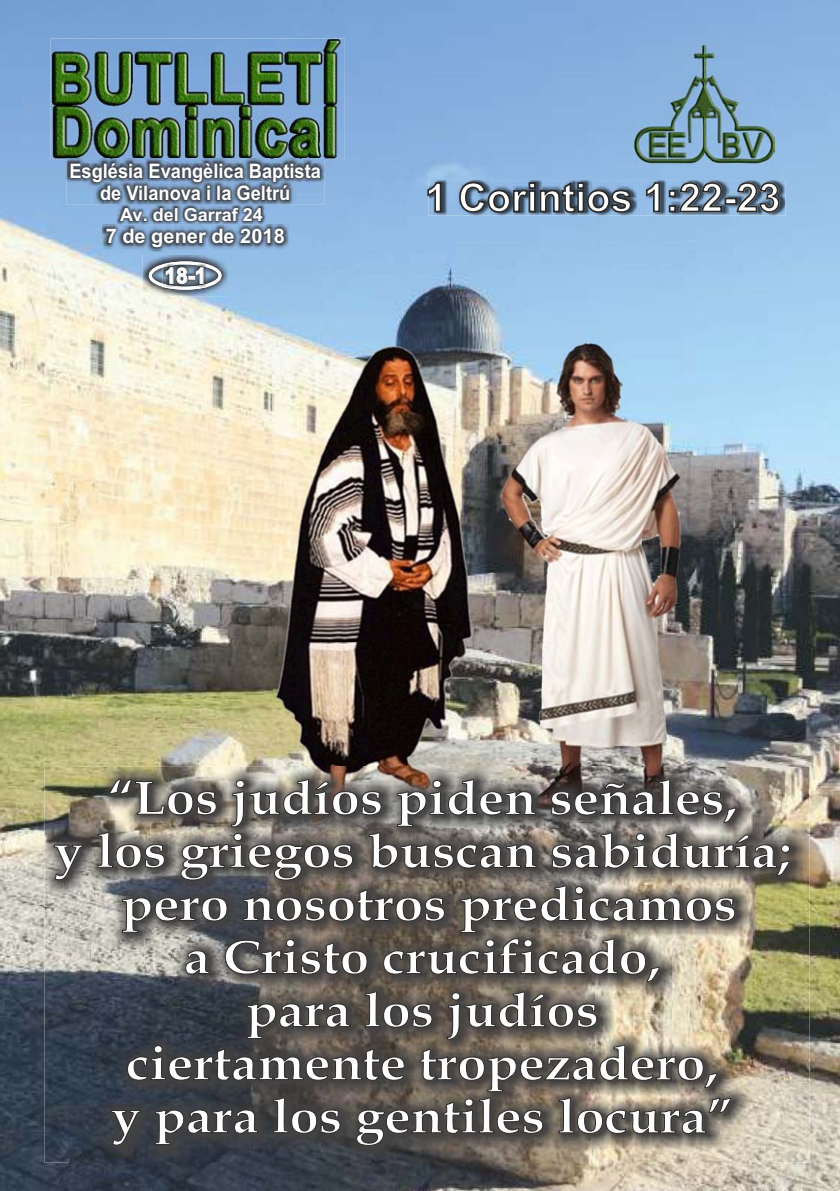
<style>
.page{position:relative;width:840px;height:1191px;background:#fff}
.page>*{position:absolute;margin:0;border:0;box-sizing:border-box;transform-origin:0 0}
.t1{font:700 48px/53px "Book Antiqua";color:#fefefe;text-align:center;scale:1.09 1}
.t2{font:700 39.8px "Arial";color:#fefefe}
.t3{font:700 21.4px "Arial";color:#fefefe}
.t4{font:700 20px/22.4px "Arial";color:#fefefe;text-align:center;scale:.91 1}
.t5{font:700 20px "Arial";color:#fefefe}
.t6{font:700 18px "Arial";color:#fefefe}
</style>
<div class="page">
<img style="left:0;top:0;width:839px;height:69px">
<img style="left:0;top:69px;width:69px;height:1122px">
<img style="left:280px;top:69px;width:419px;height:280px">
<img style="left:770px;top:69px;width:69px;height:1122px">
<img style="left:69px;top:205px;width:211px;height:562px">
<img style="left:699px;top:163px;width:71px;height:524px">
<img style="left:483px;top:349px;width:5px;height:338px">
<img style="left:69px;top:1162px;width:28px;height:29px">
<img style="left:272px;top:333px;width:211px;height:354px">
<img style="left:488px;top:316px;width:229px;height:371px">
<img style="left:142px;top:255px;width:86px;height:41px">
<svg style="left:149px;top:261px;width:72px;height:29px"></svg>
<img style="left:102px;top:225px;width:186px;height:27px">
<img style="left:117px;top:205px;width:149px;height:19px">
<img style="left:66px;top:160px;width:258px;height:45px">
<img style="left:71px;top:163px;width:250px;height:19px">
<img style="left:428px;top:180px;width:357px;height:36px">
<svg style="left:426px;top:181px;width:16px;height:32px"></svg>
<svg style="left:458px;top:181px;width:71px;height:33px;background:#546980"></svg>
<div style="left:528px;top:182px;width:7px;height:7px;border:2px solid #2b2a29"></div>
<div style="left:528px;top:190px;width:7px;height:22px;border:2px solid #2b2a29"></div>
<svg style="left:538px;top:181px;width:38px;height:33px"></svg>
<div style="left:577px;top:182px;width:7px;height:7px;border:2px solid #2b2a29"></div>
<div style="left:577px;top:190px;width:7px;height:22px;border:2px solid #2b2a29"></div>
<svg style="left:585px;top:189px;width:47px;height:25px"></svg>
<svg style="left:645px;top:182px;width:14px;height:30px"></svg>
<div style="left:668px;top:190px;width:7px;height:7px;border:2px solid #2b2a29"></div>
<div style="left:668px;top:205px;width:7px;height:7px;border:2px solid #2b2a29"></div>
<svg style="left:678px;top:182px;width:43px;height:30px"></svg>
<div style="left:724px;top:198px;width:12px;height:7px;border:2px solid #2b2a29"></div>
<svg style="left:736px;top:182px;width:43px;height:31px"></svg>
<img style="left:44px;top:767px;width:53px;height:395px">
<img style="left:789px;top:767px;width:20px;height:395px">
<svg style="left:54px;top:844px;width:29px;height:36px"></svg>
<img style="left:97px;top:687px;width:692px;height:504px">
<img style="left:51px;top:38px;width:293px;height:122px">
<img style="left:634px;top:46px;width:139px;height:117px">
<p class="t4" style="left:69px;top:161px;width:278px">Església Evangèlica Baptista de Vilanova i la Geltrú</p>
<p class="t6" style="left:120px;top:208px;width:144px">Av. del Garraf 24</p>
<p class="t5" style="left:106px;top:229px;width:180px">7 de gener de 2018</p>
<p class="t3" style="left:164px;top:268px;width:43px">18-1</p>
<p class="t2" style="left:425px;top:182px;width:357px">1 Corintios 1:22-23</p>
<p class="t1" style="left:54px;top:776px;width:677px">“Los judíos piden señales,<br>y los griegos buscan sabiduría; pero nosotros predicamos<br>a Cristo crucificado,<br>para los judíos<br>ciertamente tropezadero,<br>y para los gentiles locura”</p>
</div>
